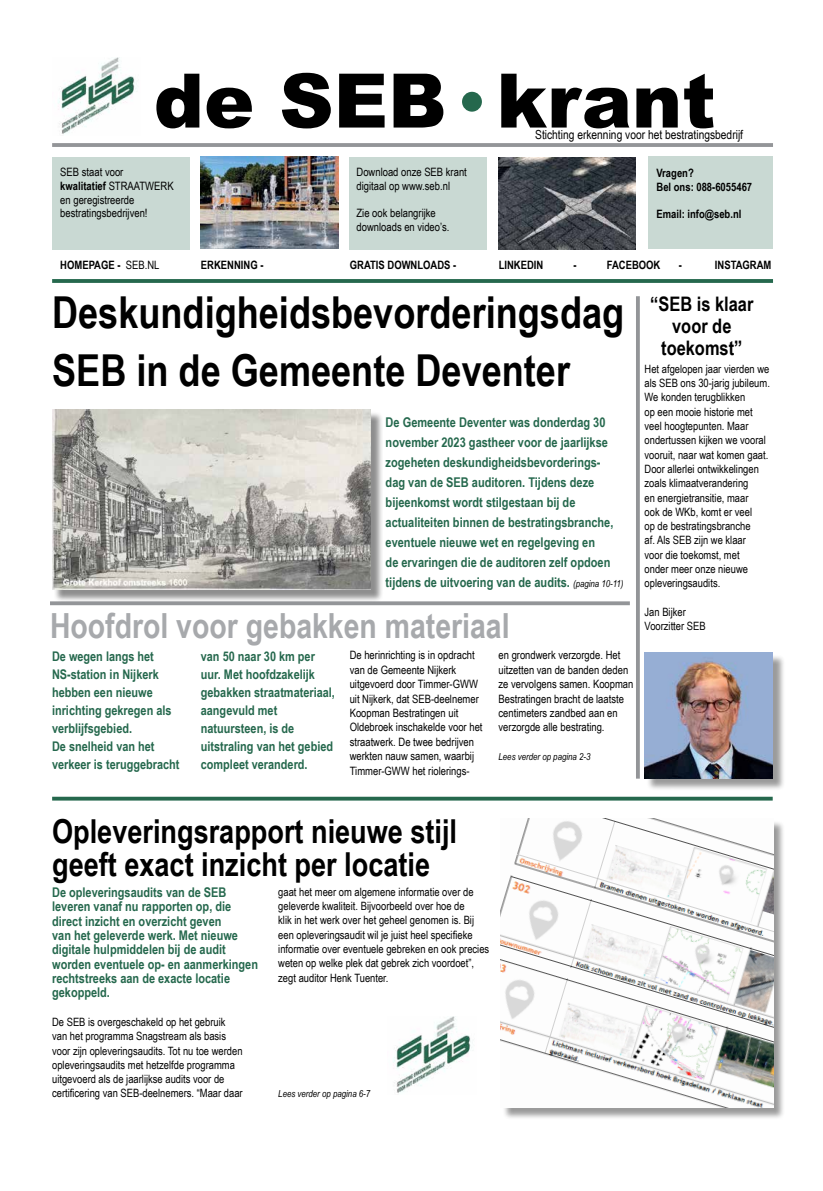
<style>
.page{position:relative;width:823px;height:1191px;background:#fff}
.page>*{position:absolute;margin:0;border:0;box-sizing:border-box;transform-origin:0 0}
.t1{font:900 75.2px "Arial";color:#000}
.t2{font:700 44px/58px "Arial Narrow";color:#000}
.t3{font:700 34.6px "Arial Narrow";color:#a7a9ac}
.t4{font:700 33px/33px "Arial Narrow";color:#000}
.t5{font:700 20px/22px "Arial Narrow";color:#000;text-align:center}
.t6{font:700 13.4px/20px "Arial Narrow";color:#25684d}
.t7{font:700 13.3px/18px "Arial Narrow";color:#25684d}
.t8{font:12.5px "Arial Narrow";color:#000}
.t9{font:11.5px/14.4px "Arial Narrow";color:#000}
.t10{font:700 11.5px/13.8px "Arial Narrow";color:#000}
.t11{font:11.4px/14.3px "Arial Narrow";color:#000}
.t12{font:italic 9.6px "Arial Narrow";color:#000}
.s1{font-weight:700}
.s2{font-weight:400}
.s3{font-weight:400;font-style:italic;font-size:9.6px;color:#000}
</style>
<div class="page">
<img style="left:58px;top:58px;width:78px;height:76px">
<div style="left:462px;top:92px;width:19px;height:20px;background:#25684d;border-radius:50%"></div>
<svg style="left:52px;top:279px;width:720px;height:4px;fill:#327158"></svg>
<hr style="left:52px;top:143px;width:720px;height:4px;background:#939598">
<hr style="left:50px;top:601px;width:579px;height:4px;background:#939598">
<svg style="left:636px;top:296px;width:3px;height:482px"></svg>
<svg style="left:52px;top:796px;width:720px;height:4px;fill:#25684d"></svg>
<div style="left:52px;top:157px;width:137px;height:92px;background:#c9d9d3"></div>
<div style="left:349px;top:157px;width:138px;height:92px;background:#c9d9d3"></div>
<div style="left:648px;top:157px;width:124px;height:92px;background:#c9d9d3"></div>
<img style="left:201px;top:157px;width:137px;height:92px">
<img style="left:498px;top:157px;width:137px;height:92px">
<div style="left:502px;top:820px;width:283px;height:299px;background:#000;opacity:.4"></div>
<img style="left:500px;top:818px;width:272px;height:289px">
<div style="left:54px;top:411px;width:329px;height:191px;background:#000;opacity:.45"></div>
<img style="left:52px;top:409px;width:319px;height:181px">
<img style="left:393px;top:1016px;width:79px;height:77px">
<div style="left:645px;top:654px;width:139px;height:137px;background:#000;opacity:.4"></div>
<img style="left:644px;top:652px;width:128px;height:126px">
<h1 class="t1" style="left:154px;top:46px;width:563px">de SEB krant</h1>
<p class="t8" style="left:535px;top:125px;width:209px">Stichting erkenning voor het bestratingsbedrijf</p>
<p class="t9" style="left:60px;top:165px;width:115px;line-height:13.8px">SEB staat voor<br><span class="s1">kwalitatief</span> STRAATWERK en geregistreerde bestratingsbedrijven!</p>
<p class="t10" style="left:656px;top:165px;width:97px">Vragen?<br>Bel ons: 088-6055467</p>
<p class="t9" style="left:356px;top:165px;width:112px;line-height:13.8px">Download onze SEB krant digitaal op www.seb.nl</p>
<p class="t9" style="left:356px;top:206px;width:94px;line-height:13.8px">Zie ook belangrijke downloads en video’s.</p>
<p class="t10" style="left:656px;top:207px;width:86px">Email: info@seb.nl</p>
<p class="t10" style="left:60px;top:257px;width:101px">HOMEPAGE - <span class="s2">SEB.NL</span></p>
<p class="t10" style="left:201px;top:257px;width:64px">ERKENNING -</p>
<p class="t10" style="left:349px;top:257px;width:108px">GRATIS DOWNLOADS -</p>
<p class="t10" style="left:498px;top:257px;width:46px">LINKEDIN</p>
<p class="t10" style="left:573px;top:257px;width:5px">-</p>
<p class="t10" style="left:606px;top:257px;width:55px">FACEBOOK</p>
<p class="t10" style="left:678px;top:257px;width:5px">-</p>
<p class="t10" style="left:714px;top:257px;width:58px">INSTAGRAM</p>
<h2 class="t2" style="left:52px;top:282px;width:573px">Deskundigheidsbevorderingsdag<br>SEB in de Gemeente Deventer</h2>
<p class="t6" style="left:385px;top:412px;width:239px">De Gemeente Deventer was donderdag 30 november 2023 gastheer voor de jaarlijkse zogeheten deskundigheidsbevorderings-<br>dag van de SEB auditoren. Tijdens deze bijeenkomst wordt stilgestaan bij de actualiteiten binnen de bestratingsbranche, eventuele nieuwe wet en regelgeving en<br>de ervaringen die de auditoren zelf opdoen tijdens de uitvoering van de audits. <span class="s3">(pagina 10-11)</span></p>
<h3 class="t3" style="left:50px;top:599px;width:461px">Hoofdrol voor gebakken materiaal</h3>
<p class="t7" style="left:52px;top:646px;width:129px">De wegen langs het<br>NS-station in Nijkerk hebben een nieuwe inrichting gekregen als verblijfsgebied.<br>De snelheid van het verkeer is teruggebracht</p>
<p class="t7" style="left:201px;top:646px;width:135px">van 50 naar 30 km per uur. Met hoofdzakelijk gebakken straatmateriaal, aangevuld met natuursteen, is de uitstraling van het gebied compleet veranderd.</p>
<p class="t9" style="left:349px;top:647px;width:134px">De herinrichting is in opdracht van de Gemeente Nijkerk uitgevoerd door Timmer-GWW uit Nijkerk, dat SEB-deelnemer<br>Koopman Bestratingen uit<br>Oldebroek inschakelde voor het straatwerk. De twee bedrijven werkten nauw samen, waarbij<br>Timmer-GWW het riolerings-</p>
<p class="t9" style="left:498px;top:647px;width:136px">en grondwerk verzorgde. Het uitzetten van de banden deden ze vervolgens samen. Koopman<br>Bestratingen bracht de laatste centimeters zandbed aan en verzorgde alle bestrating.</p>
<p class="t12" style="left:498px;top:750px;width:93px">Lees verder op pagina 2-3</p>
<h3 class="t5" style="left:650px;top:292px;width:105px">“SEB is klaar voor de toekomst”</h3>
<p class="t11" style="left:644px;top:361px;width:127px">Het afgelopen jaar vierden we als SEB ons 30-jarig jubileum.<br>We konden terugblikken<br>op een mooie historie met veel hoogtepunten. Maar ondertussen kijken we vooral vooruit, naar wat komen gaat.<br>Door allerlei ontwikkelingen zoals klimaatverandering<br>en energietransitie, maar<br>ook de WKb, komt er veel<br>op de bestratingsbranche<br>af. Als SEB zijn we klaar<br>voor die toekomst, met<br>onder meer onze nieuwe opleveringsaudits.</p>
<p class="t11" style="left:644px;top:604px;width:63px">Jan Bijker<br>Voorzitter SEB</p>
<h3 class="t4" style="left:52px;top:813px;width:406px">Opleveringsrapport nieuwe stijl geeft exact inzicht per locatie</h3>
<p class="t6" style="left:52px;top:884px;width:207px;line-height:14.3px">De opleveringsaudits van de SEB leveren vanaf nu rapporten op, die direct inzicht en overzicht geven<br>van het geleverde werk. Met nieuwe digitale hulpmiddelen bij de audit worden eventuele op- en aanmerkingen rechtstreeks aan de exacte locatie gekoppeld.</p>
<p class="t11" style="left:52px;top:1014px;width:192px">De SEB is overgeschakeld op het gebruik van het programma Snagstream als basis voor zijn opleveringsaudits. Tot nu toe werden opleveringsaudits met hetzelfde programma uitgevoerd als de jaarlijkse audits voor de certificering van SEB-deelnemers. “Maar daar</p>
<p class="t11" style="left:278px;top:884px;width:212px">gaat het meer om algemene informatie over de geleverde kwaliteit. Bijvoorbeeld over hoe de<br>klik in het werk over het geheel genomen is. Bij een opleveringsaudit wil je juist heel specifieke informatie over eventuele gebreken en ook precies weten op welke plek dat gebrek zich voordoet”, zegt auditor Henk Tuenter.</p>
<p class="t12" style="left:278px;top:1087px;width:93px">Lees verder op pagina 6-7</p>
</div>
